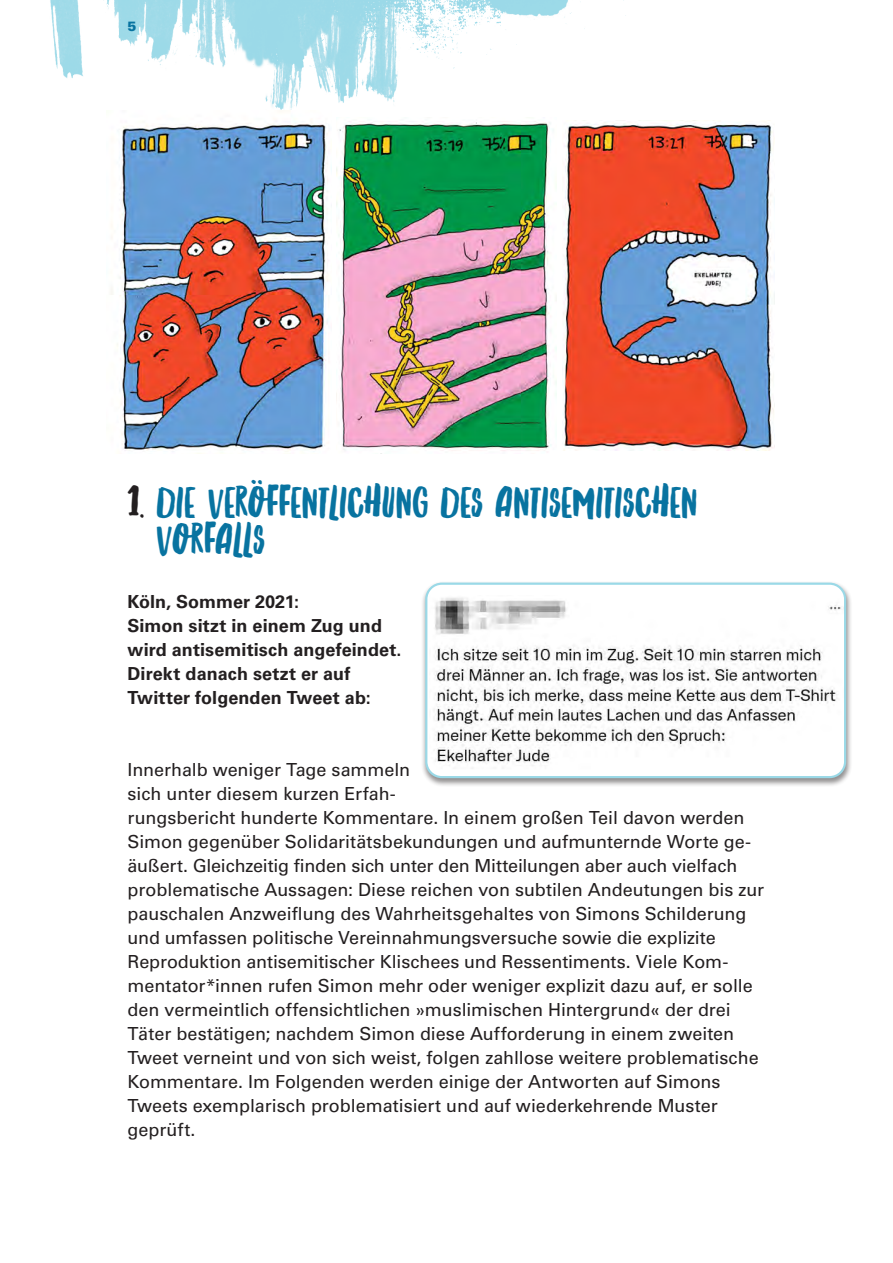
<style>
.page{position:relative;width:893px;height:1263px;background:#fff}
.page>*{position:absolute;margin:0;border:0;box-sizing:border-box;transform-origin:0 0}
.t1{font:45px/37.5px "Northern Soul Caps";letter-spacing:-.01em;color:#0873a0}
.t2{font:18px/24px "Univers LT Std";letter-spacing:-.005em;color:#231f20}
.t3{font:700 18px/24px "Univers LT Std";letter-spacing:.005em;color:#231f20}
.t4{font:900 13.5px "Univers LT Std";color:#0873a0}
.s1{color:#231f20}
</style>
<div class="page">
<img style="left:50px;top:0;width:720px;height:121px">
<div style="left:421px;top:581px;width:431px;height:206px;background:#231f20;opacity:.5"></div>
<div style="left:426px;top:584px;width:419px;height:193px;background:#fff;border-radius:16px"></div>
<img style="left:429px;top:597px;width:414px;height:172px">
<div style="left:425px;top:583px;width:421px;height:195px;border:2px solid #9ad9e7;border-radius:16px"></div>
<img style="left:106px;top:111px;width:226px;height:343px">
<img style="left:337px;top:117px;width:220px;height:337px">
<img style="left:563px;top:122px;width:211px;height:329px">
<p class="t4" style="left:128px;top:18px;width:11px">5</p>
<h1 class="t1" style="left:156px;top:483px;width:542px;text-indent:-29px"><span class="s1">1.</span> DIE VERÖFFENTLICHUNG DES ANTISEMITISCHEN<br>VORFALLS</h1>
<p class="t3" style="left:128px;top:589px;width:276px">Köln, Sommer 2021:<br>Simon sitzt in einem Zug und wird antisemitisch angefeindet.<br>Direkt danach setzt er auf<br>Twitter folgenden Tweet ab:</p>
<p class="t2" style="left:128px;top:757px;width:638px">Innerhalb weniger Tage sammeln<br>sich unter diesem kurzen Erfah-<br>rungsbericht hunderte Kommentare. In einem großen Teil davon werden Simon gegenüber Solidaritätsbekundungen und aufmunternde Worte ge&shy;äußert. Gleichzeitig finden sich unter den Mitteilungen aber auch vielfach problematische Aussagen: Diese reichen von subtilen Andeutungen bis zur pauschalen Anzweiflung des Wahrheitsgehaltes von Simons Schilderung und umfassen politische Vereinnahmungsversuche sowie die explizite Reproduktion antisemitischer Klischees und Ressentiments. Viele Kom&shy;mentator*innen rufen Simon mehr oder weniger explizit dazu auf, er solle den vermeintlich offensichtlichen »muslimischen Hintergrund« der drei Täter bestätigen; nachdem Simon diese Aufforderung in einem zweiten Tweet verneint und von sich weist, folgen zahllose weitere problematische Kommentare. Im Folgenden werden einige der Antworten auf Simons Tweets exemplarisch problematisiert und auf wiederkehrende Muster geprüft.</p>
</div>
